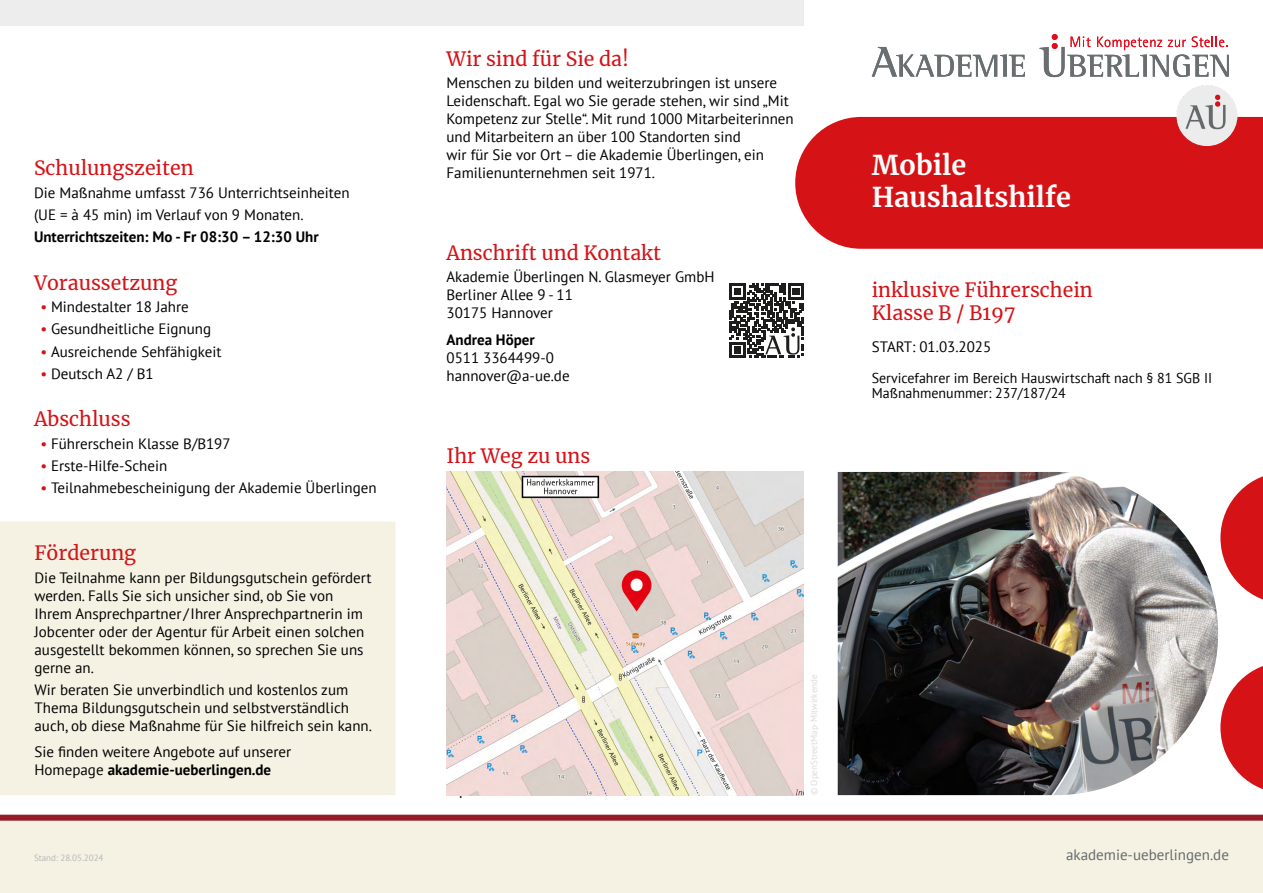
<style>
.page{position:relative;width:1263px;height:893px;background:#fff}
.page>*{position:absolute;margin:0;border:0;box-sizing:border-box;transform-origin:0 0}
.t1{font:700 27px/32.4px "Merriweather";color:#fff}
.t2{font:19.5px/23.4px "Merriweather";color:#d51317}
.t3{font:15px/18px "PT Sans";color:#000}
.t4{font:700 15px "PT Sans";color:#000}
.t5{font:15px "PT Sans";color:#64696c}
.t6{font:14.25px/15px "PT Sans";color:#000}
.t7{font:9px "PT Sans";color:#dadada}
.t8{font:9px "PT Sans";color:#b4b8bb}
.s1{color:#d51317}
.s2{font-weight:700}
</style>
<div class="page">
<svg style="left:0;top:815px;width:1263px;height:78px;background:#ede2d6"></svg>
<svg style="left:872px;top:47px;width:153px;height:30px"></svg>
<svg style="left:1039px;top:34px;width:190px;height:43px"></svg>
<div style="left:795px;top:117px;width:468px;height:132px;background:#d51317"></div>
<div style="left:0;top:0;width:804px;height:26px;background:#ededed"></div>
<img style="left:838px;top:472px;width:380px;height:323px">
<svg style="left:1220px;top:476px;width:43px;height:124px"></svg>
<svg style="left:1220px;top:666px;width:43px;height:124px"></svg>
<img style="left:1176px;top:85px;width:61px;height:61px;border-radius:31px">
<div style="left:0;top:522px;width:395px;height:273px;background:#f5f2e4"></div>
<svg style="left:729px;top:284px;width:75px;height:74px"></svg>
<img style="left:446px;top:472px;width:358px;height:323px">
<h2 class="t2" style="left:34px;top:156px;width:161px">Schulungszeiten</h2>
<p class="t3" style="left:34px;top:181px;width:317px;line-height:22.2px">Die Maßnahme umfasst 736 Unterrichtseinheiten (UE = à 45 min) im Verlauf von 9 Monaten.</p>
<p class="t4" style="left:34px;top:227px;width:286px">Unterrichtszeiten: Mo - Fr 08:30 – 12:30 Uhr</p>
<h2 class="t2" style="left:34px;top:270px;width:145px">Voraussetzung</h2>
<p class="t3" style="left:40px;top:297px;width:150px"><span class="s1">•</span> Mindestalter 18 Jahre</p>
<p class="t3" style="left:40px;top:320px;width:172px"><span class="s1">•</span> Gesundheitliche Eignung</p>
<p class="t3" style="left:40px;top:342px;width:183px"><span class="s1">•</span> Ausreichende Sehfähigkeit</p>
<p class="t3" style="left:40px;top:364px;width:115px"><span class="s1">•</span> Deutsch A2 / B1</p>
<h2 class="t2" style="left:34px;top:407px;width:98px">Abschluss</h2>
<p class="t3" style="left:40px;top:434px;width:192px"><span class="s1">•</span> Führerschein Klasse B/B197</p>
<p class="t3" style="left:40px;top:456px;width:128px"><span class="s1">•</span> Erste-Hilfe-Schein</p>
<p class="t3" style="left:40px;top:478px;width:338px"><span class="s1">•</span> Teilnahmebescheinigung der Akademie Überlingen</p>
<h2 class="t2" style="left:35px;top:541px;width:103px">Förderung</h2>
<p class="t3" style="left:35px;top:568px;width:338px">Die Teilnahme kann per Bildungsgutschein gefördert werden. Falls Sie sich unsicher sind, ob Sie von Ihrem Ansprechpartner/Ihrer Ansprechpartnerin im Jobcenter oder der Agentur für Arbeit einen solchen ausgestellt bekommen können, so sprechen Sie uns gerne an.</p>
<p class="t3" style="left:35px;top:680px;width:339px">Wir beraten Sie unverbindlich und kostenlos zum<br>Thema Bildungsgutschein und selbstverständlich auch, ob diese Maßnahme für Sie hilfreich sein kann.</p>
<p class="t3" style="left:35px;top:743px;width:258px">Sie finden weitere Angebote auf unserer<br>Homepage <span class="s2">akademie-ueberlingen.de</span></p>
<p class="t8" style="left:34px;top:852px;width:71px">Stand: 28.05.2024</p>
<h2 class="t2" style="left:446px;top:47px;width:184px">Wir sind für Sie da!</h2>
<p class="t3" style="left:446px;top:74px;width:349px">Menschen zu bilden und weiterzubringen ist unsere Leidenschaft. Egal wo Sie gerade stehen, wir sind „Mit Kompetenz zur Stelle“. Mit rund 1000 Mitarbeiterinnen und Mitarbeitern an über 100 Standorten sind<br>wir für Sie vor Ort – die Akademie Überlingen, ein Familienunternehmen seit 1971.</p>
<h2 class="t2" style="left:446px;top:241px;width:216px">Anschrift und Kontakt</h2>
<p class="t3" style="left:446px;top:268px;width:270px">Akademie Überlingen N. Glasmeyer GmbH<br>Berliner Allee 9 - 11<br>30175 Hannover</p>
<p class="t4" style="left:446px;top:330px;width:90px">Andrea Höper</p>
<p class="t3" style="left:446px;top:348px;width:125px">0511 3364499-0 hannover@a-ue.de</p>
<h2 class="t2" style="left:446px;top:443px;width:145px">Ihr Weg zu uns</h2>
<h1 class="t1" style="left:872px;top:148px;width:201px">Mobile<br>Haushaltshilfe</h1>
<h2 class="t2" style="left:872px;top:277px;width:223px">inklusive Führerschein<br>Klasse B / B197</h2>
<p class="t3" style="left:872px;top:338px;width:121px">START: 01.03.2025</p>
<p class="t6" style="left:872px;top:370px;width:342px">Servicefahrer im Bereich Hauswirtschaft nach § 81 SGB II<br>Maßnahmenummer: 237/187/24</p>
<p class="t7" style="left:808px;top:795px;width:122px;rotate:-90deg">© OpenStreetMap-Mitwirkende</p>
<p class="t5" style="left:1066px;top:845px;width:164px">akademie-ueberlingen.de</p>
</div>
